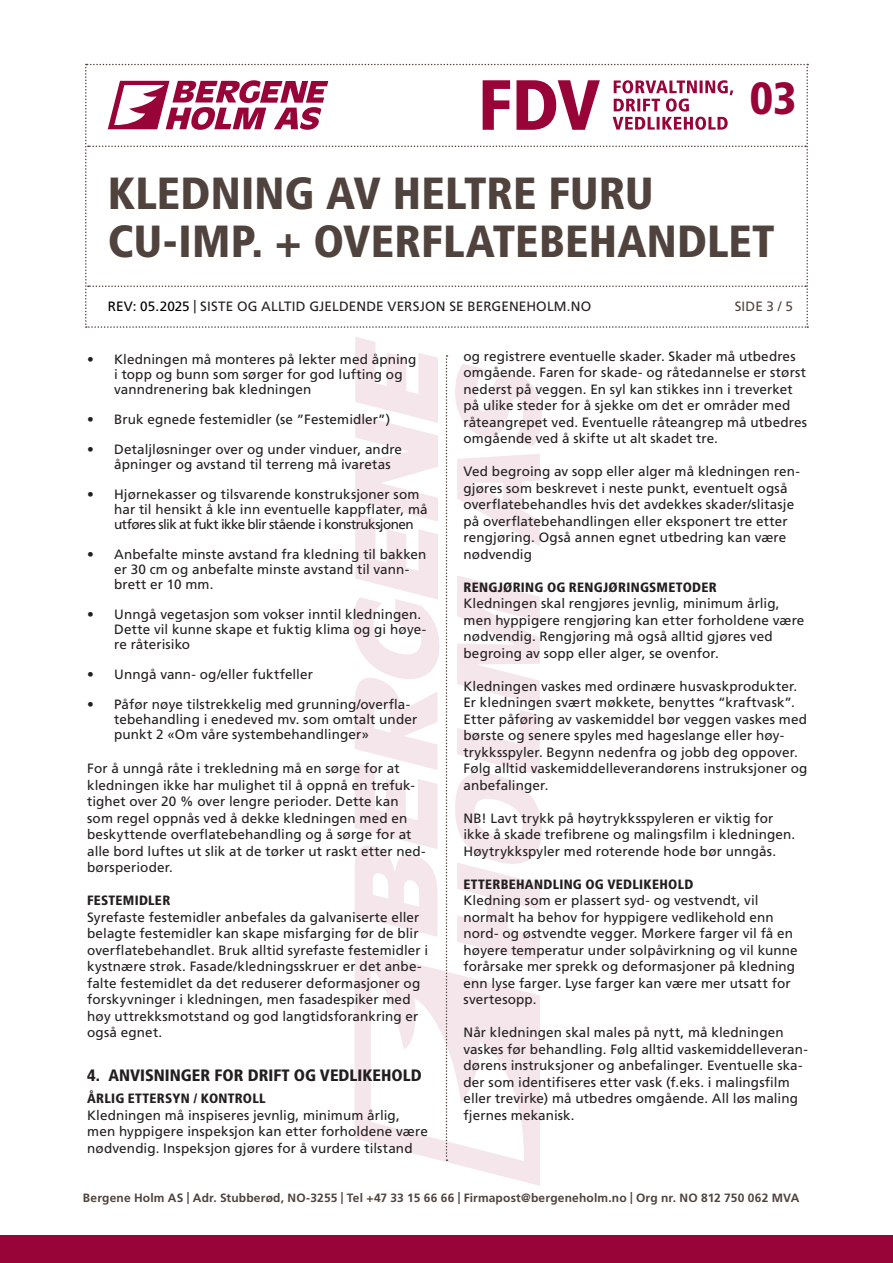
<style>
.page{position:relative;width:893px;height:1263px;background:#fff}
.page>*{position:absolute;margin:0;border:0;box-sizing:border-box;transform-origin:0 0}
.t1{font:900 condensed 45px/48px "Frutiger LT Std";letter-spacing:.005em;color:#50433d}
.t2{font:900 condensed 45px "Frutiger LT Std";color:#990438}
.t3{font:900 condensed 16.5px "Frutiger LT Std";color:#231f20}
.t4{font:13.5px/16.5px "Frutiger LT Std";letter-spacing:.01em;color:#231f20}
.t5{font:900 condensed 13.5px "Frutiger LT Std";letter-spacing:.02em;color:#231f20}
.t6{font:13.5px "Frutiger LT Std";color:#50433d}
.t7{font:700 12px "Frutiger LT Std";letter-spacing:.015em;color:#50433d}
.s1{color:#000}
</style>
<div class="page">
<div style="left:0;top:1235px;width:893px;height:28px;background:#990438"></div>
<svg style="left:353px;top:337px;width:189px;height:849px"></svg>
<svg style="left:85px;top:64px;width:723px;height:264px"></svg>
<h1 class="t2" style="left:750px;top:71px;width:48px">03</h1>
<h1 class="t1" style="left:108px;top:169px;width:669px">KLEDNING AV HELTRE FURU<br>CU-IMP. + OVERFLATEBEHANDLET</h1>
<p class="t4" style="left:108px;top:298px;width:485px"><span class="s1">REV: 05.2025</span> | SISTE OG ALLTID GJELDENDE VERSJON SE BERGENEHOLM.NO</p>
<p class="t6" style="left:735px;top:299px;width:60px">SIDE 3 / 5</p>
<p class="t4" style="left:114px;top:352px;width:304px;line-height:15px;text-indent:-27px">• Kledningen må monteres på lekter med åpning i topp og bunn som sørger for god lufting og vanndrenering bak kledningen</p>
<p class="t4" style="left:87px;top:411px;width:305px">• Bruk egnede festemidler (se ”Festemidler”)</p>
<p class="t4" style="left:114px;top:442px;width:289px;line-height:15px;text-indent:-27px">• Detaljløsninger over og under vinduer, andre åpninger og avstand til terreng må ivaretas</p>
<p class="t4" style="left:114px;top:487px;width:315px;line-height:15px;text-indent:-27px">• Hjørnekasser og tilsvarende konstruksjoner som har til hensikt å kle inn eventuelle kappflater, må utføres slik at fukt ikke blir stående i konstruksjonen</p>
<p class="t4" style="left:114px;top:547px;width:314px;line-height:15px;text-indent:-27px">• Anbefalte minste avstand fra kledning til bakken er 30 cm og anbefalte minste avstand til vann&shy;brett er 10 mm.</p>
<p class="t4" style="left:114px;top:607px;width:314px;line-height:15px;text-indent:-27px">• Unngå vegetasjon som vokser inntil kledningen.<br>Dette vil kunne skape et fuktig klima og gi høye&shy;re råterisiko</p>
<p class="t4" style="left:87px;top:666px;width:227px">• Unngå vann- og/eller fuktfeller</p>
<p class="t4" style="left:114px;top:697px;width:305px;line-height:15px;text-indent:-27px">• Påfør nøye tilstrekkelig med grunning/overfla&shy;tebehandling i enedeved mv. som omtalt under punkt 2 «Om våre systembehandlinger»</p>
<p class="t4" style="left:87px;top:760px;width:340px">For å unngå råte i trekledning må en sørge for at kledningen ikke har mulighet til å oppnå en trefuk&shy;tighet over 20 % over lengre perioder. Dette kan som regel oppnås ved å dekke kledningen med en beskyttende overflatebehandling og å sørge for at alle bord luftes ut slik at de tørker ut raskt etter ned&shy;børsperioder.</p>
<p class="t5" style="left:87px;top:892px;width:85px">FESTEMIDLER</p>
<p class="t4" style="left:87px;top:909px;width:343px">Syrefaste festemidler anbefales da galvaniserte eller belagte festemidler kan skape misfarging før de blir overflatebehandlet. Bruk alltid syrefaste festemidler i kystnære strøk. Fasade/kledningsskruer er det anbe&shy;falte festemidlet da det reduserer deformasjoner og forskyvninger i kledningen, men fasadespiker med høy uttrekksmotstand og god langtidsforankring er også egnet.</p>
<p class="t3" style="left:87px;top:1065px;width:336px">4. ANVISNINGER FOR DRIFT OG VEDLIKEHOLD</p>
<p class="t5" style="left:87px;top:1090px;width:180px">ÅRLIG ETTERSYN / KONTROLL</p>
<p class="t4" style="left:87px;top:1107px;width:342px">Kledningen må inspiseres jevnlig, minimum årlig, men hyppigere inspeksjon kan etter forholdene være nødvendig. Inspeksjon gjøres for å vurdere tilstand</p>
<p class="t4" style="left:463px;top:348px;width:345px">og registrere eventuelle skader. Skader må utbedres omgående. Faren for skade- og råtedannelse er størst nederst på veggen. En syl kan stikkes inn i treverket på ulike steder for å sjekke om det er områder med råteangrepet ved. Eventuelle råteangrep må utbedres omgående ved å skifte ut alt skadet tre.</p>
<p class="t4" style="left:463px;top:463px;width:338px">Ved begroing av sopp eller alger må kledningen ren&shy;gjøres som beskrevet i neste punkt, eventuelt også overflatebehandles hvis det avdekkes skader/slitasje på overflatebehandlingen eller eksponert tre etter rengjøring. Også annen egnet utbedring kan være nødvendig</p>
<p class="t5" style="left:463px;top:579px;width:255px">RENGJØRING OG RENGJØRINGSMETODER</p>
<p class="t4" style="left:463px;top:595px;width:342px">Kledningen skal rengjøres jevnlig, minimum årlig, men hyppigere rengjøring kan etter forholdene være nødvendig. Rengjøring må også alltid gjøres ved begroing av sopp eller alger, se ovenfor.</p>
<p class="t4" style="left:463px;top:678px;width:346px">Kledningen vaskes med ordinære husvaskprodukter.<br>Er kledningen svært møkkete, benyttes “kraftvask”.<br>Etter påføring av vaskemiddel bør veggen vaskes med børste og senere spyles med hageslange eller høy&shy;trykksspyler. Begynn nedenfra og jobb deg oppover.<br>Følg alltid vaskemiddelleverandørens instruksjoner og anbefalinger.</p>
<p class="t4" style="left:463px;top:810px;width:333px">NB! Lavt trykk på høytrykksspyleren er viktig for ikke å skade trefibrene og malingsfilm i kledningen.<br>Høytrykkspyler med roterende hode bør unngås.</p>
<p class="t5" style="left:463px;top:876px;width:231px">ETTERBEHANDLING OG VEDLIKEHOLD</p>
<p class="t4" style="left:463px;top:892px;width:336px">Kledning som er plassert syd- og vestvendt, vil normalt ha behov for hyppigere vedlikehold enn nord- og østvendte vegger. Mørkere farger vil få en høyere temperatur under solpåvirkning og vil kunne forårsake mer sprekk og deformasjoner på kledning enn lyse farger. Lyse farger kan være mer utsatt for svertesopp.</p>
<p class="t4" style="left:463px;top:1024px;width:346px">Når kledningen skal males på nytt, må kledningen vaskes før behandling. Følg alltid vaskemiddelleveran&shy;dørens instruksjoner og anbefalinger. Eventuelle ska&shy;der som identifiseres etter vask (f.eks. i malingsfilm eller trevirke) må utbedres omgående. All løs maling fjernes mekanisk.</p>
<p class="t7" style="left:83px;top:1191px;width:718px">Bergene Holm AS | Adr. Stubberød, NO-3255 | Tel +47 33 15 66 66 | Firmapost@bergeneholm.no | Org nr. NO 812 750 062 MVA</p>
</div>
